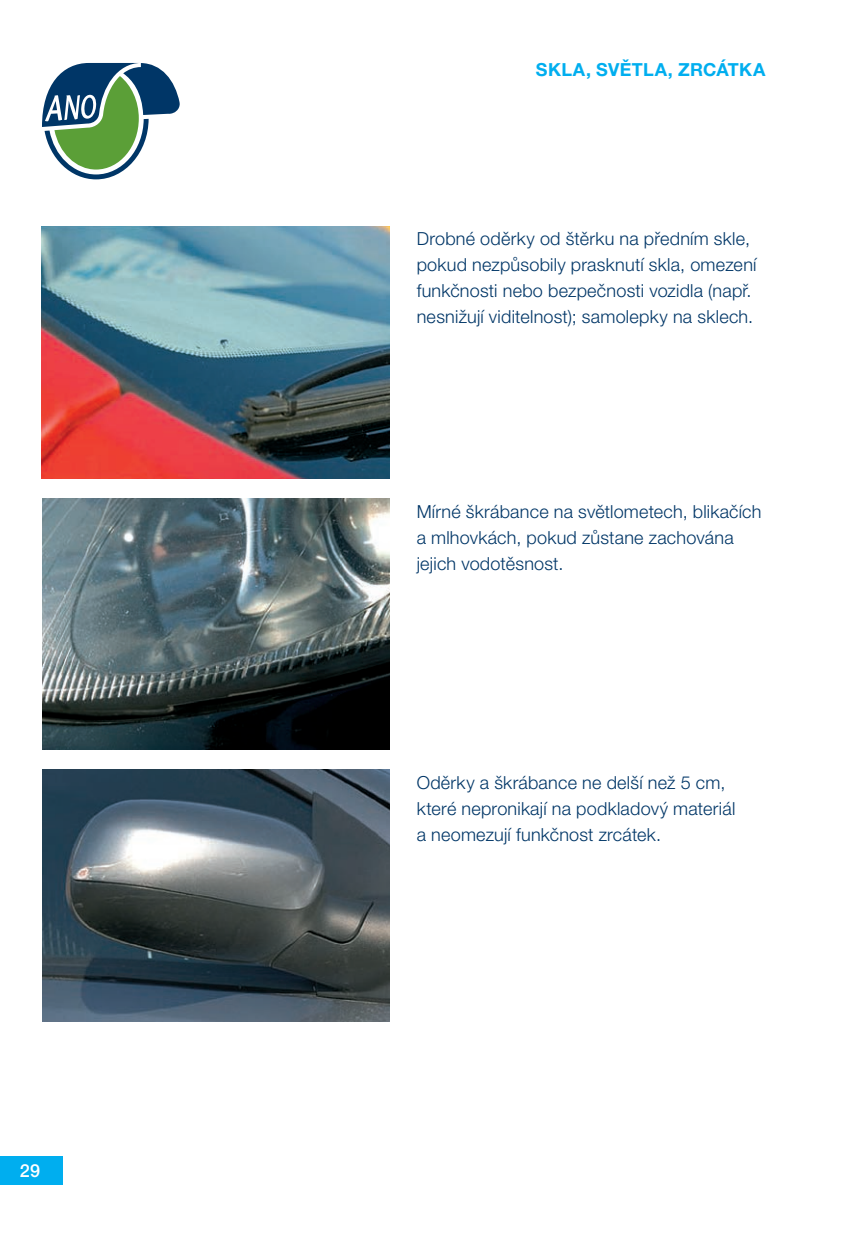
<style>
.page{position:relative;width:851px;height:1248px;background:#fff}
.page>*{position:absolute;margin:0;border:0;box-sizing:border-box;transform-origin:0 0}
.t1{font:300 18px/26px "Helvetica Neue LT Pro";letter-spacing:.015em;color:#003667}
.t2{font:700 18px "Helvetica Neue LT Pro";letter-spacing:.02em;color:#00aeef}
.t3{font:500 18px "Helvetica Neue LT Pro";color:#fff}
</style>
<div class="page">
<div style="left:0;top:1156px;width:63px;height:28px;background:#00aeef"></div>
<img style="left:42px;top:227px;width:347px;height:251px">
<img style="left:43px;top:498px;width:347px;height:251px">
<img style="left:43px;top:769px;width:347px;height:251px">
<svg style="left:42px;top:63px;width:138px;height:116px"></svg>
<p class="t3" style="left:20px;top:1159px;width:22px">29</p>
<p class="t2" style="left:535px;top:58px;width:231px">SKLA, SVĚTLA, ZRCÁTKA</p>
<p class="t1" style="left:416px;top:226px;width:341px">Drobné oděrky od štěrku na předním skle, pokud nezpůsobily prasknutí skla, omezení funkčnosti nebo bezpečnosti vozidla (např. nesnižují viditelnost); samolepky na sklech.</p>
<p class="t1" style="left:416px;top:498px;width:346px">Mírné škrábance na světlometech, blikačích a mlhovkách, pokud zůstane zachována jejich vodotěsnost.</p>
<p class="t1" style="left:416px;top:768px;width:320px">Oděrky a škrábance ne delší než 5 cm, které nepronikají na podkladový materiál a neomezují funkčnost zrcátek.</p>
</div>
